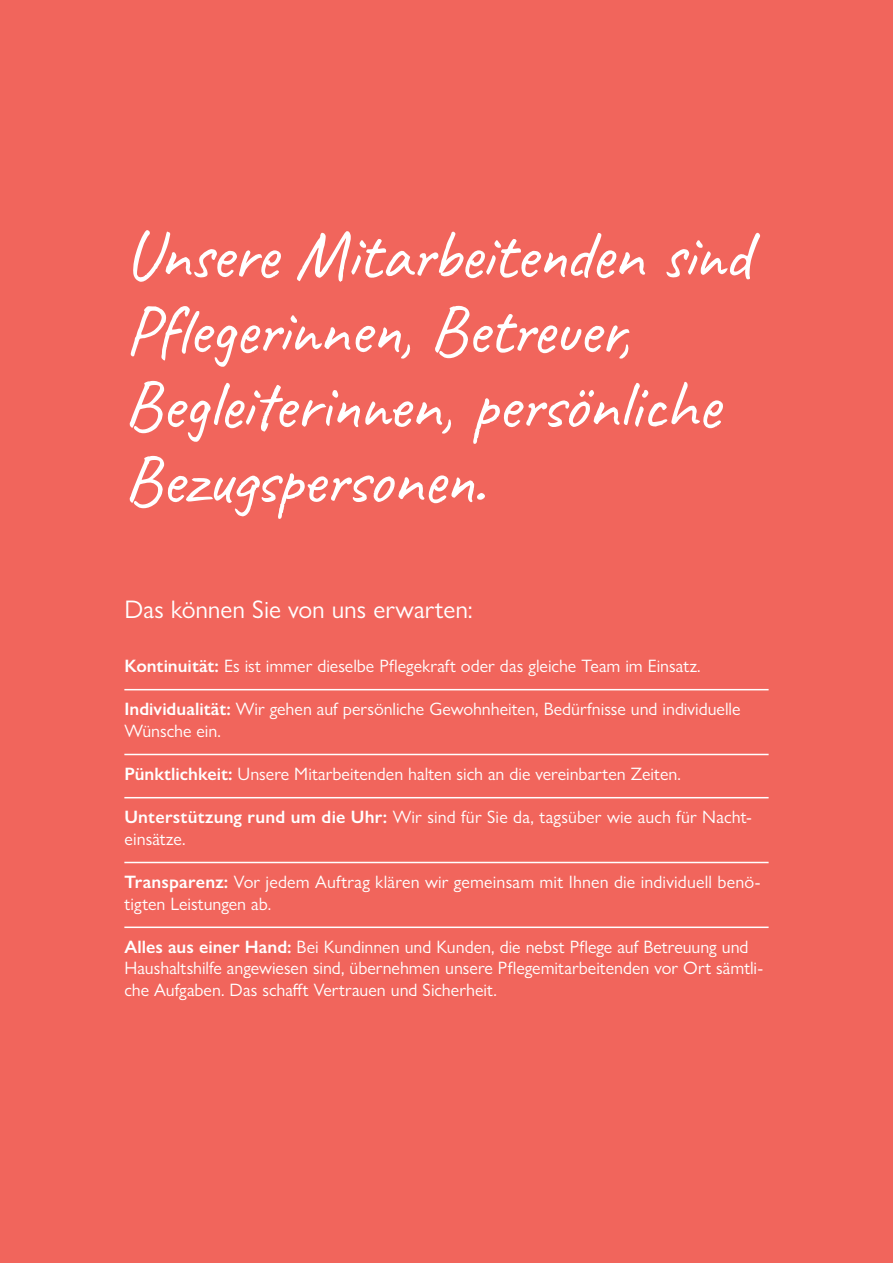
<style>
.page{position:relative;width:893px;height:1263px;background:#f1655c}
.page>*{position:absolute;margin:0;border:0;box-sizing:border-box;transform-origin:0 0}
.t1{font:70.5px/75px "Caveat";letter-spacing:-.02em;color:#fff}
.t2{font:25.5px "Gill Sans Nova";color:#fff}
.t3{font:18px/21.6px "Gill Sans Nova";color:#fff}
.s1{font-weight:600}
</style>
<div class="page">
<hr style="left:124px;top:689px;width:645px;height:1px;background:#fff">
<hr style="left:124px;top:754px;width:645px;height:1px;background:#fff">
<hr style="left:124px;top:797px;width:645px;height:1px;background:#fff">
<hr style="left:124px;top:862px;width:645px;height:1px;background:#fff">
<hr style="left:124px;top:926px;width:645px;height:2px;background:#fff">
<h1 class="t1" style="left:124px;top:214px;width:628px">Unsere Mitarbeitenden sind<br>Pflegerinnen, Betreuer,<br>Begleiterinnen, persönliche<br>Bezugspersonen.</h1>
<h2 class="t2" style="left:124px;top:600px;width:350px">Das können Sie von uns erwarten:</h2>
<p class="t3" style="left:124px;top:657px;width:578px"><span class="s1">Kontinuität:</span> Es ist immer dieselbe Pflegekraft oder das gleiche Team im Einsatz.</p>
<p class="t3" style="left:124px;top:700px;width:618px"><span class="s1">Individualität:</span> Wir gehen auf persönliche Gewohnheiten, Bedürfnisse und individuelle<br>Wünsche ein.</p>
<p class="t3" style="left:124px;top:765px;width:558px"><span class="s1">Pünktlichkeit:</span> Unsere Mitarbeitenden halten sich an die vereinbarten Zeiten.</p>
<p class="t3" style="left:124px;top:808px;width:629px"><span class="s1">Unterstützung rund um die Uhr:</span> Wir sind für Sie da, tagsüber wie auch für Nacht&shy;einsätze.</p>
<p class="t3" style="left:124px;top:873px;width:638px"><span class="s1">Transparenz:</span> Vor jedem Auftrag klären wir gemeinsam mit Ihnen die individuell benö&shy;tigten Leistungen ab.</p>
<p class="t3" style="left:124px;top:938px;width:640px"><span class="s1">Alles aus einer Hand:</span> Bei Kundinnen und Kunden, die nebst Pflege auf Betreuung und<br>Haushaltshilfe angewiesen sind, übernehmen unsere Pflegemitarbeitenden vor Ort sämtli&shy;che Aufgaben. Das schafft Vertrauen und Sicherheit.</p>
</div>
